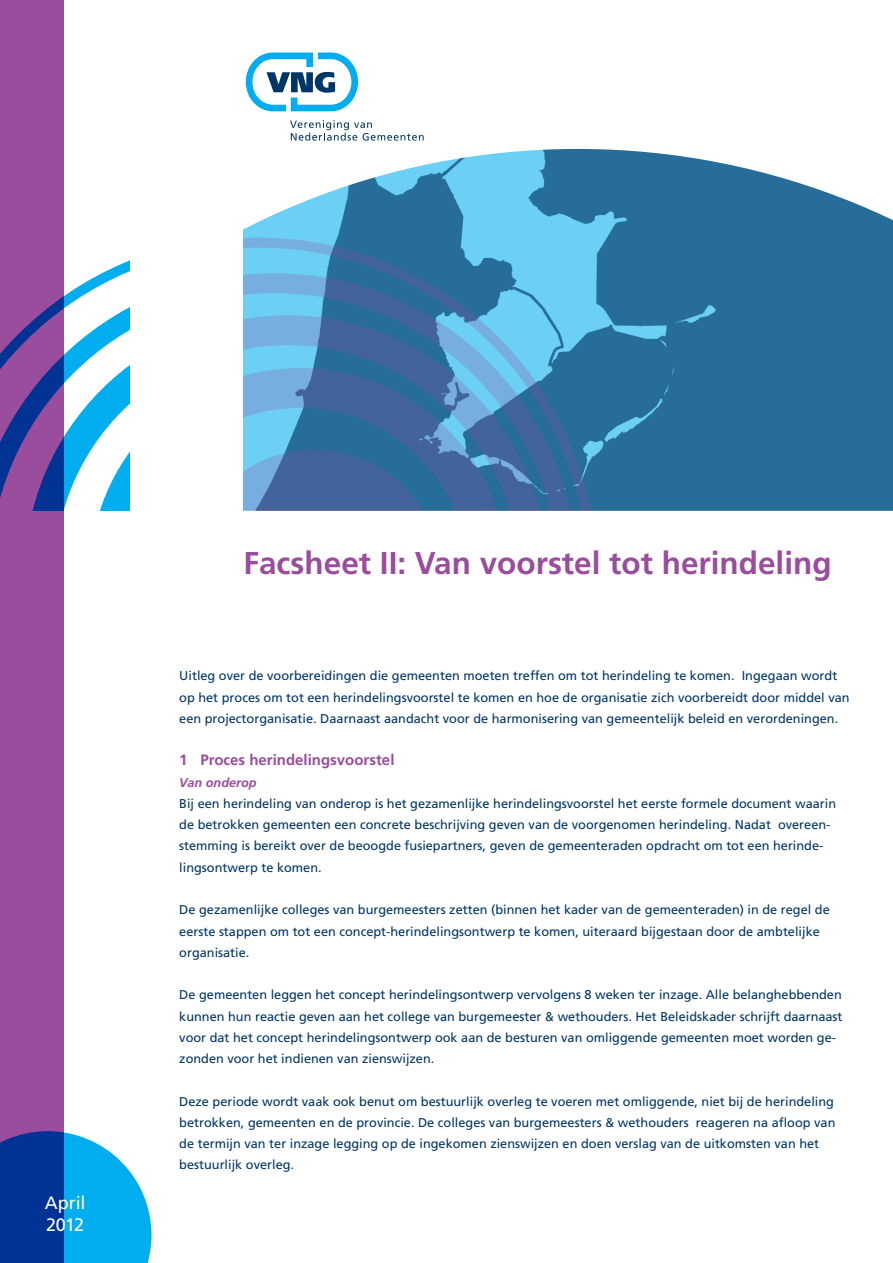
<style>
.page{position:relative;width:893px;height:1263px;background:#fff}
.page>*{position:absolute;margin:0;border:0;box-sizing:border-box;transform-origin:0 0}
.t1{font:700 31.5px "Frutiger LT Std";color:#9a4c9d}
.t2{font:18px/21.6px "Frutiger LT Std";letter-spacing:-.015em;color:#fff}
.t3{font:700 15px "Frutiger LT Std";color:#9a4c9d}
.t4{font:12.75px/21.3px "Frutiger LT Std";color:#003667}
.t5{font:italic 700 12.75px "Frutiger LT Std";color:#9a4c9d}
</style>
<div class="page">
<div style="left:0;top:0;width:64px;height:1263px;background:#9a4c9d"></div>
<svg style="left:0;top:260px;width:130px;height:250px"></svg>
<svg style="left:0;top:1131px;width:151px;height:132px;background:#1f83c9"></svg>
<div style="left:597px;top:353px;width:296px;height:157px;background:#266d9a"></div>
<svg style="left:243px;top:353px;width:354px;height:157px;background:#457dae"></svg>
<svg style="left:243px;top:148px;width:650px;height:205px;background:#5598bf"></svg>
<svg style="left:245px;top:52px;width:179px;height:89px"></svg>
<h2 class="t2" style="left:45px;top:1192px;width:42px">April<br>2012</h2>
<h1 class="t1" style="left:243px;top:545px;width:590px">Facsheet II: Van voorstel tot herindeling</h1>
<p class="t4" style="left:179px;top:665px;width:672px">Uitleg over de voorbereidingen die gemeenten moeten treffen om tot herindeling te komen. Ingegaan wordt op het proces om tot een herindelingsvoorstel te komen en hoe de organisatie zich voorbereidt door middel van een projectorganisatie. Daarnaast aandacht voor de harmonisering van gemeentelijk beleid en verordeningen.</p>
<p class="t3" style="left:179px;top:751px;width:217px">1 Proces herindelingsvoorstel</p>
<p class="t5" style="left:179px;top:775px;width:79px">Van onderop</p>
<p class="t4" style="left:179px;top:793px;width:658px">Bij een herindeling van onderop is het gezamenlijke herindelingsvoorstel het eerste formele document waarin de betrokken gemeenten een concrete beschrijving geven van de voorgenomen herindeling. Nadat overeen&shy;stemming is bereikt over de beoogde fusiepartners, geven de gemeenteraden opdracht om tot een herinde&shy;lingsontwerp te komen.</p>
<p class="t4" style="left:179px;top:899px;width:652px">De gezamenlijke colleges van burgemeesters zetten (binnen het kader van de gemeenteraden) in de regel de eerste stappen om tot een concept-herindelingsontwerp te komen, uiteraard bijgestaan door de ambtelijke organisatie.</p>
<p class="t4" style="left:179px;top:984px;width:665px">De gemeenten leggen het concept herindelingsontwerp vervolgens 8 weken ter inzage. Alle belanghebbenden kunnen hun reactie geven aan het college van burgemeester &amp; wethouders. Het Beleidskader schrijft daarnaast voor dat het concept herindelingsontwerp ook aan de besturen van omliggende gemeenten moet worden ge&shy;zonden voor het indienen van zienswijzen.</p>
<p class="t4" style="left:179px;top:1090px;width:658px">Deze periode wordt vaak ook benut om bestuurlijk overleg te voeren met omliggende, niet bij de herindeling betrokken, gemeenten en de provincie. De colleges van burgemeesters &amp; wethouders reageren na afloop van de termijn van ter inzage legging op de ingekomen zienswijzen en doen verslag van de uitkomsten van het bestuurlijk overleg.</p>
</div>
